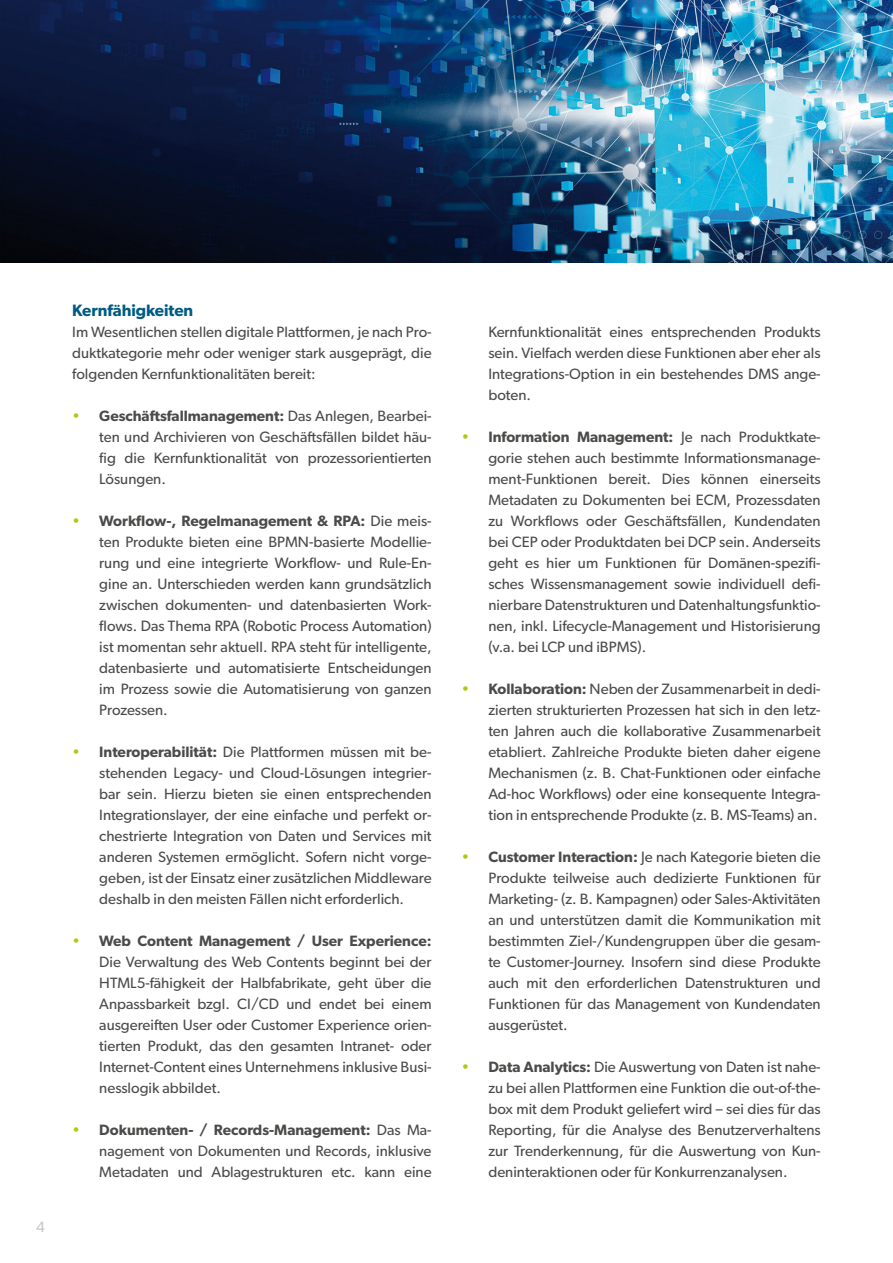
<style>
.page{position:relative;width:893px;height:1263px;background:#fff}
.page>*{position:absolute;margin:0;border:0;box-sizing:border-box;transform-origin:0 0}
.t1{font:600 16.5px "Gibson";color:#005b82}
.t2{font:15px/21px "Gibson";color:#4b4b4a;text-align:justify}
.t3{font:15px "Gibson";color:#c7c7c6}
.s1{color:#afca0b}
.s2{font-weight:600}
</style>
<div class="page">
<img style="left:0;top:0;width:893px;height:262px">
<p class="t3" style="left:36px;top:1217px;width:10px">4</p>
<p class="t1" style="left:72px;top:300px;width:122px">Kernfähigkeiten</p>
<p class="t2" style="left:72px;top:321px;width:361px">Im Wesentlichen stellen digitale Plattformen, je nach Pro&shy;duktkategorie mehr oder weniger stark ausgeprägt, die folgenden Kernfunktionalitäten bereit:</p>
<p class="t2" style="left:99px;top:405px;width:334px;text-indent:-27px"><span class="s1">•</span> <span class="s2">Geschäftsfallmanagement:</span> Das Anlegen, Bearbei&shy;ten und Archivieren von Geschäftsfällen bildet häu&shy;fig die Kernfunktionalität von prozessorientierten Lösungen.</p>
<p class="t2" style="left:99px;top:510px;width:334px;text-indent:-27px"><span class="s1">•</span> <span class="s2">Workflow-, Regelmanagement &amp; RPA:</span> Die meis&shy;ten Produkte bieten eine BPMN-basierte Modellie&shy;rung und eine integrierte Workflow- und Rule-En&shy;gine an. Unterschieden werden kann grundsätzlich zwischen dokumenten- und datenbasierten Work&shy;flows. Das Thema RPA (Robotic Process Automation) ist momentan sehr aktuell. RPA steht für intelligente, datenbasierte und automatisierte Entscheidungen im Prozess sowie die Automatisierung von ganzen Prozessen.</p>
<p class="t2" style="left:99px;top:741px;width:334px;text-indent:-27px"><span class="s1">•</span> <span class="s2">Interoperabilität:</span> Die Plattformen müssen mit be&shy;stehenden Legacy- und Cloud-Lösungen integrier&shy;bar sein. Hierzu bieten sie einen entsprechenden Integrationslayer, der eine einfache und perfekt or&shy;chestrierte Integration von Daten und Services mit anderen Systemen ermöglicht. Sofern nicht vorge&shy;geben, ist der Einsatz einer zusätzlichen Middleware deshalb in den meisten Fällen nicht erforderlich.</p>
<p class="t2" style="left:99px;top:930px;width:334px;text-indent:-27px"><span class="s1">•</span> <span class="s2">Web Content Management / User Experience:<br></span>Die Verwaltung des Web Contents beginnt bei der HTML5-fähigkeit der Halbfabrikate, geht über die Anpassbarkeit bzgl. CI/CD und endet bei einem ausgereiften User oder Customer Experience orien&shy;tierten Produkt, das den gesamten Intranet- oder Internet-Content eines Unternehmens inklusive Busi&shy;nesslogik abbildet.</p>
<p class="t2" style="left:99px;top:1119px;width:334px;text-indent:-27px"><span class="s1">•</span> <span class="s2">Dokumenten- / Records-Management:</span> Das Ma&shy;nagement von Dokumenten und Records, inklusive Metadaten und Ablagestrukturen etc. kann eine</p>
<p class="t2" style="left:488px;top:321px;width:334px">Kernfunktionalität eines entsprechenden Produkts sein. Vielfach werden diese Funktionen aber eher als Integrations-Option in ein bestehendes DMS ange&shy;boten.</p>
<p class="t2" style="left:488px;top:426px;width:334px;text-indent:-27px"><span class="s1">•</span> <span class="s2">Information Management:</span> Je nach Produktkate&shy;gorie stehen auch bestimmte Informationsmanage&shy;ment-Funktionen bereit. Dies können einerseits Metadaten zu Dokumenten bei ECM, Prozessdaten zu Workflows oder Geschäftsfällen, Kundendaten bei CEP oder Produktdaten bei DCP sein. Anderseits geht es hier um Funktionen für Domänen-spezifi&shy;sches Wissensmanagement sowie individuell defi&shy;nierbare Datenstrukturen und Datenhaltungsfunktio&shy;nen, inkl. Lifecycle-Management und Historisierung (v.a. bei LCP und iBPMS).</p>
<p class="t2" style="left:488px;top:678px;width:334px;text-indent:-27px"><span class="s1">•</span> <span class="s2">Kollaboration:</span> Neben der Zusammenarbeit in dedi&shy;zierten strukturierten Prozessen hat sich in den letz&shy;ten Jahren auch die kollaborative Zusammenarbeit etabliert. Zahlreiche Produkte bieten daher eigene Mechanismen (z. B. Chat-Funktionen oder einfache Ad-hoc Workflows) oder eine konsequente Integra&shy;tion in entsprechende Produkte (z. B. MS-Teams) an.</p>
<p class="t2" style="left:488px;top:846px;width:334px;text-indent:-27px"><span class="s1">•</span> <span class="s2">Customer Interaction:</span> Je nach Kategorie bieten die Produkte teilweise auch dedizierte Funktionen für Marketing- (z. B. Kampagnen) oder Sales-Aktivitäten an und unterstützen damit die Kommunikation mit bestimmten Ziel-/Kundengruppen über die gesam&shy;te Customer-Journey. Insofern sind diese Produkte auch mit den erforderlichen Datenstrukturen und Funktionen für das Management von Kundendaten ausgerüstet.</p>
<p class="t2" style="left:488px;top:1056px;width:334px;text-indent:-27px"><span class="s1">•</span> <span class="s2">Data Analytics:</span> Die Auswertung von Daten ist nahe&shy;zu bei allen Plattformen eine Funktion die out-of-the&shy;box mit dem Produkt geliefert wird – sei dies für das Reporting, für die Analyse des Benutzerverhaltens zur Trenderkennung, für die Auswertung von Kun&shy;deninteraktionen oder für Konkurrenzanalysen.</p>
</div>
